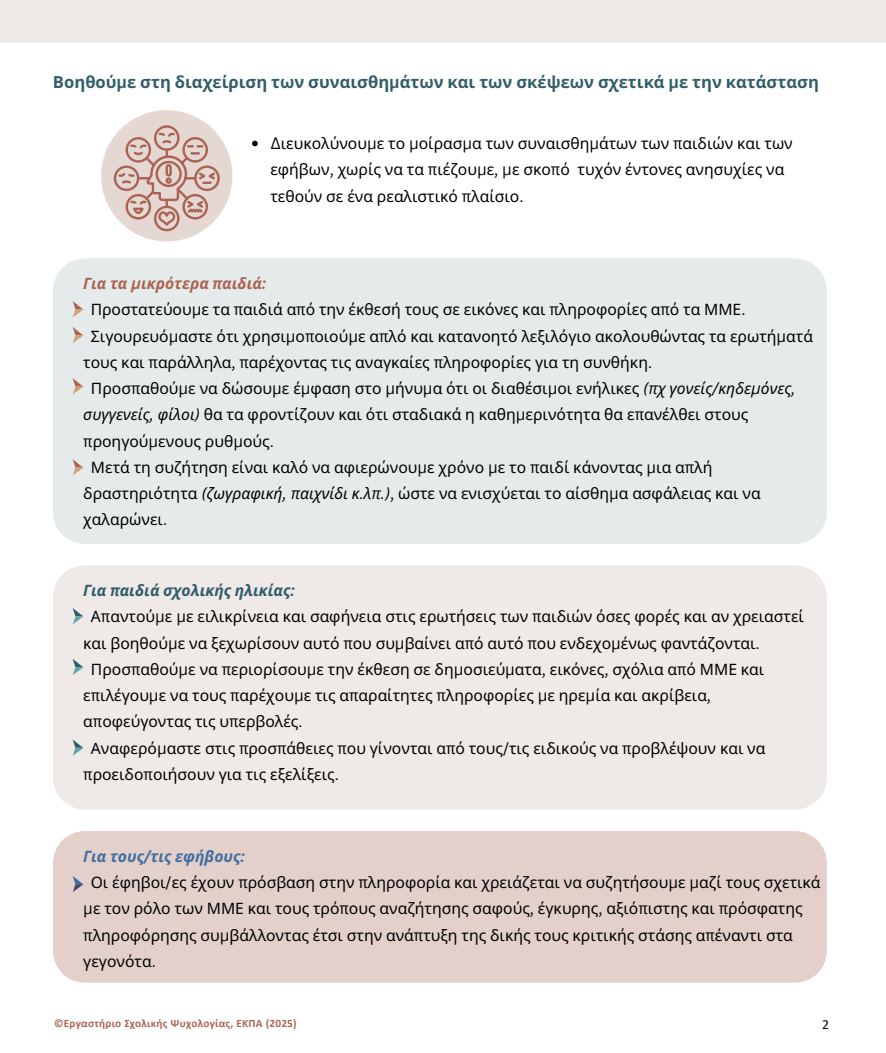
<style>
.page{position:relative;width:886px;height:1053px;background:#fff}
.page>*{position:absolute;margin:0;border:0;box-sizing:border-box;transform-origin:0 0}
.t1{font:700 16.62px "Noto Sans";color:#305d68}
.t2{font:15.62px/26.2px "Noto Sans";color:#000}
.t3{font:italic 700 15.62px "Noto Sans";color:#305d68}
.t4{font:italic 700 15.62px "Noto Sans";color:#ab6454}
.t5{font:italic 700 15.62px "Noto Sans";color:#426ea2}
.t6{font:13.75px "Calibri";color:#000}
.t7{font:700 11.25px "Calibri";letter-spacing:.025em;color:#ab6454}
.s1{font-family:"Canva Sans"}
.s2{font-family:"Canva Sans";font-style:italic}
.s3{font-style:italic}
</style>
<div class="page">
<div style="left:0;top:0;width:886px;height:43px;background:#efe9e8"></div>
<div style="left:53px;top:258px;width:773px;height:286px;background:#e5ebea"></div>
<svg style="left:73px;top:301px;width:10px;height:16px"></svg>
<svg style="left:73px;top:327px;width:10px;height:16px"></svg>
<svg style="left:73px;top:378px;width:10px;height:16px"></svg>
<svg style="left:73px;top:459px;width:10px;height:16px"></svg>
<div style="left:53px;top:565px;width:774px;height:244px;background:#efe9e8"></div>
<svg style="left:73px;top:608px;width:10px;height:16px"></svg>
<svg style="left:73px;top:659px;width:10px;height:16px"></svg>
<svg style="left:73px;top:740px;width:10px;height:16px"></svg>
<div style="left:53px;top:831px;width:774px;height:152px;background:#e3d0cb"></div>
<svg style="left:73px;top:876px;width:10px;height:16px"></svg>
<svg style="left:101px;top:110px;width:131px;height:131px"></svg>
<svg style="left:252px;top:141px;width:6px;height:5px"></svg>
<p class="t1" style="left:53px;top:70px;width:767px">Βοηθού<span class="s1">μ</span>ε στη διαχείριση των συναισθη<span class="s1">μ</span>άτων και των σκέψεων σχετικά <span class="s1">μ</span>ε την κατάσταση</p>
<p class="t2" style="left:270px;top:130px;width:524px"><span class="s1">Δ</span>ιευκολύνου<span class="s1">μ</span>ε το <span class="s1">μ</span>οίρασ<span class="s1">μ</span>α των συναισθη<span class="s1">μ</span>άτων των <span class="s1">π</span>αιδιών και των εφήβων<span class="s1">,</span> χωρίς να τα <span class="s1">π</span>ιέζου<span class="s1">μ</span>ε<span class="s1">, μ</span>ε σκο<span class="s1">π</span>ό τυχόν έντονες ανησυχίες να τεθούν σε ένα ρεαλιστικό <span class="s1">π</span>λαίσιο<span class="s1">.</span></p>
<h1 class="t4" style="left:83px;top:272px;width:184px">Για τα <span class="s1">μ</span>ικρότερα <span class="s1">π</span>αιδιά<span class="s1">:</span></h1>
<h1 class="t2" style="left:91px;top:296px;width:656px">Προστατεύου<span class="s1">μ</span>ε τα <span class="s1">π</span>αιδιά α<span class="s1">π</span>ό την έκθεσή τους σε εικόνες και <span class="s1">π</span>ληροφορίες α<span class="s1">π</span>ό τα ΜΜΕ<span class="s1">.</span></h1>
<h1 class="t2" style="left:91px;top:322px;width:724px">Σιγουρευό<span class="s1">μ</span>αστε ότι χρησι<span class="s1">μ</span>ο<span class="s1">π</span>οιού<span class="s1">μ</span>ε α<span class="s1">π</span>λό και κατανοητό λεξιλόγιο ακολουθώντας τα ερωτή<span class="s1">μ</span>ατά</h1>
<h1 class="t2" style="left:83px;top:349px;width:570px">τους και <span class="s1">π</span>αράλληλα<span class="s1">, π</span>αρέχοντας τις αναγκαίες <span class="s1">π</span>ληροφορίες για τη συνθήκη<span class="s1">.</span></h1>
<h1 class="t2" style="left:91px;top:375px;width:706px">Προσ<span class="s1">π</span>αθού<span class="s1">μ</span>ε να δώσου<span class="s1">μ</span>ε έ<span class="s1">μ</span>φαση στο <span class="s1">μ</span>ήνυ<span class="s1">μ</span>α ότι οι διαθέσι<span class="s1">μ</span>οι ενήλικες <span class="s2">(π</span><span class="s3">χ γονείς</span><span class="s2">/</span><span class="s3">κηδε</span><span class="s2">μ</span><span class="s3">όνες</span><span class="s2">,</span></h1>
<h1 class="t2" style="left:83px;top:401px;width:667px"><span class="s3">συγγενείς</span><span class="s2">,</span> <span class="s3">φίλοι</span><span class="s2">)</span> θα τα φροντίζουν και ότι σταδιακά η καθη<span class="s1">μ</span>ερινότητα θα ε<span class="s1">π</span>ανέλθει στους</h1>
<h1 class="t2" style="left:83px;top:427px;width:192px"><span class="s1">π</span>ροηγού<span class="s1">μ</span>ενους ρυθ<span class="s1">μ</span>ούς<span class="s1">.</span></h1>
<h1 class="t2" style="left:91px;top:454px;width:623px">Μετά τη συζήτηση είναι καλό να αφιερώνου<span class="s1">μ</span>ε χρόνο <span class="s1">μ</span>ε το <span class="s1">π</span>αιδί κάνοντας <span class="s1">μ</span>ια α<span class="s1">π</span>λή</h1>
<h1 class="t2" style="left:83px;top:480px;width:679px">δραστηριότητα <span class="s2">(</span><span class="s3">ζωγραφική</span><span class="s2">, π</span><span class="s3">αιχνίδι κ</span><span class="s2">.</span><span class="s3">λ</span><span class="s2">π.)</span><span class="s1">,</span> ώστε να ενισχύεται το αίσθη<span class="s1">μ</span>α ασφάλειας και να</h1>
<h1 class="t2" style="left:83px;top:506px;width:85px">χαλαρώνει<span class="s1">.</span></h1>
<p class="t3" style="left:83px;top:579px;width:213px">Για <span class="s1">π</span>αιδιά σχολικής ηλικίας<span class="s1">:</span></p>
<p class="t2" style="left:91px;top:603px;width:714px">Α<span class="s1">π</span>αντού<span class="s1">μ</span>ε <span class="s1">μ</span>ε ειλικρίνεια και σαφήνεια στις ερωτήσεις των <span class="s1">π</span>αιδιών όσες φορές και αν χρειαστεί</p>
<p class="t2" style="left:83px;top:629px;width:678px">και βοηθού<span class="s1">μ</span>ε να ξεχωρίσουν αυτό <span class="s1">π</span>ου συ<span class="s1">μ</span>βαίνει α<span class="s1">π</span>ό αυτό <span class="s1">π</span>ου ενδεχο<span class="s1">μ</span>ένως φαντάζονται<span class="s1">.</span></p>
<p class="t2" style="left:91px;top:656px;width:675px">Προσ<span class="s1">π</span>αθού<span class="s1">μ</span>ε να <span class="s1">π</span>εριορίσου<span class="s1">μ</span>ε την έκθεση σε δη<span class="s1">μ</span>οσιεύ<span class="s1">μ</span>ατα<span class="s1">,</span> εικόνες<span class="s1">,</span> σχόλια α<span class="s1">π</span>ό ΜΜΕ και</p>
<p class="t2" style="left:83px;top:682px;width:629px">ε<span class="s1">π</span>ιλέγου<span class="s1">μ</span>ε να τους <span class="s1">π</span>αρέχου<span class="s1">μ</span>ε τις α<span class="s1">π</span>αραίτητες <span class="s1">π</span>ληροφορίες <span class="s1">μ</span>ε ηρε<span class="s1">μ</span>ία και ακρίβεια<span class="s1">,</span></p>
<p class="t2" style="left:83px;top:708px;width:221px">α<span class="s1">π</span>οφεύγοντας τις υ<span class="s1">π</span>ερβολές<span class="s1">.</span></p>
<p class="t2" style="left:91px;top:734px;width:676px">Αναφερό<span class="s1">μ</span>αστε στις <span class="s1">π</span>ροσ<span class="s1">π</span>άθειες <span class="s1">π</span>ου γίνονται α<span class="s1">π</span>ό τους<span class="s1">/</span>τις ειδικούς να <span class="s1">π</span>ροβλέψουν και να</p>
<p class="t2" style="left:83px;top:761px;width:257px"><span class="s1">π</span>ροειδο<span class="s1">π</span>οιήσουν για τις εξελίξεις<span class="s1">.</span></p>
<p class="t5" style="left:83px;top:845px;width:163px">Για τους<span class="s1">/</span>τις εφήβους<span class="s1">:</span></p>
<p class="t2" style="left:91px;top:869px;width:731px">Οι έφηβοι<span class="s1">/</span>ες έχουν <span class="s1">π</span>ρόσβαση στην <span class="s1">π</span>ληροφορία και χρειάζεται να συζητήσου<span class="s1">μ</span>ε <span class="s1">μ</span>αζί τους σχετικά</p>
<p class="t2" style="left:83px;top:895px;width:721px"><span class="s1">μ</span>ε τον ρόλο των ΜΜΕ και τους τρό<span class="s1">π</span>ους αναζήτησης σαφούς<span class="s1">,</span> έγκυρης<span class="s1">,</span> αξιό<span class="s1">π</span>ιστης και <span class="s1">π</span>ρόσφατης</p>
<p class="t2" style="left:83px;top:921px;width:711px"><span class="s1">π</span>ληροφόρησης συ<span class="s1">μ</span>βάλλοντας έτσι στην ανά<span class="s1">π</span>τυξη της δικής τους κριτικής στάσης α<span class="s1">π</span>έναντι στα</p>
<p class="t2" style="left:83px;top:948px;width:74px">γεγονότα<span class="s1">.</span></p>
<p class="t7" style="left:54px;top:1018px;width:244px">©Εργαστήριο Σχολικής Ψυχολογίας, ΕΚΠΑ (2025)</p>
<p class="t6" style="left:822px;top:1018px;width:8px">2</p>
</div>
